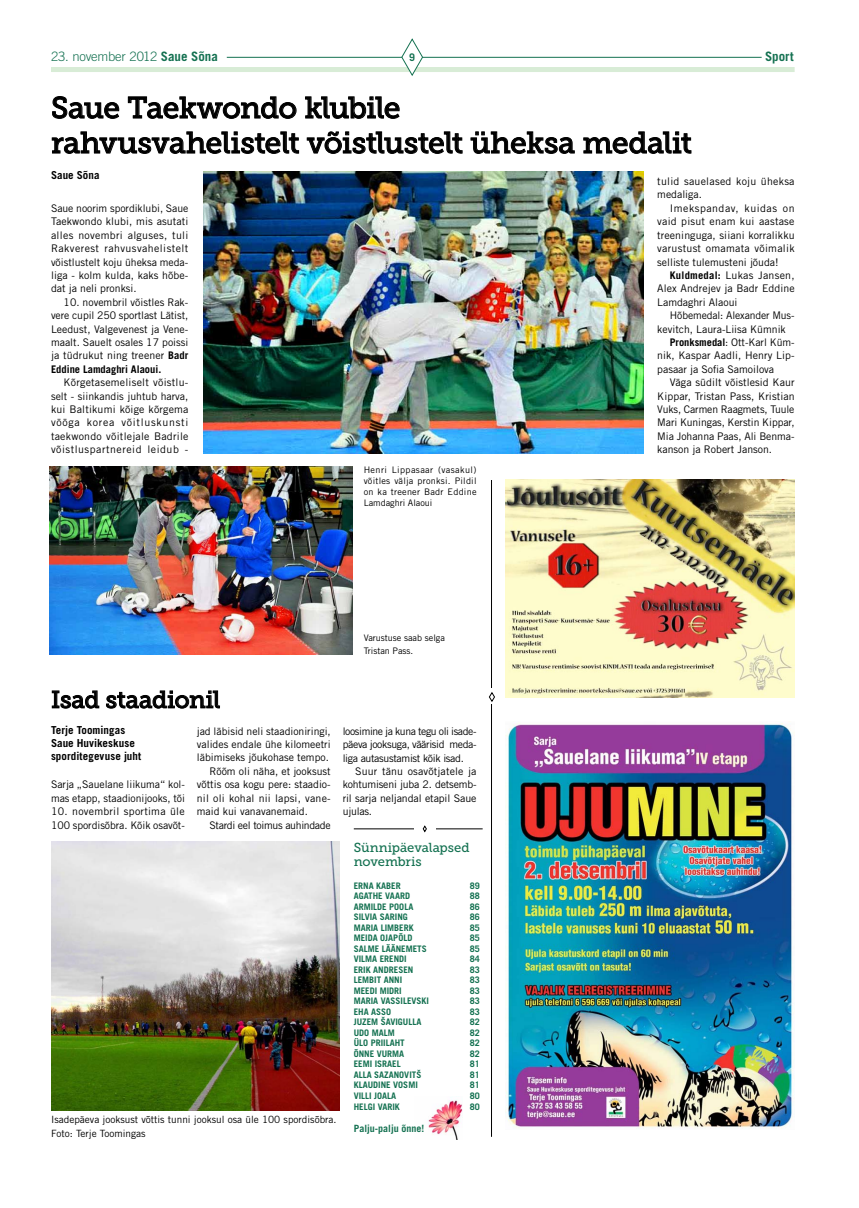
<style>
.page{position:relative;width:859px;height:1208px;background:#fff}
.page>*{position:absolute;margin:0;border:0;box-sizing:border-box;transform-origin:0 0}
.t1{font:30px/35px "Museo Slab 500";letter-spacing:-.015em;color:#000}
.t2{font:24px "Museo Slab 500";letter-spacing:-.005em;color:#000}
.t3{font:13px/14px "Museo Slab 500";letter-spacing:-.005em;color:#147151}
.t4{font:300 13px "Trade Gothic LT Std";letter-spacing:-.015em;color:#147151}
.t5{font:700 13px "Trade Gothic LT Std";color:#147151}
.t6{font:700 11px/13.2px "Trade Gothic LT Std";letter-spacing:.005em;color:#000}
.t7{font:10.5px/13.4px "Trade Gothic LT Std";color:#000;text-align:justify}
.t8{font:10.5px/13.4px "Trade Gothic LT Std";letter-spacing:.025em;color:#000}
.t9{font:10.5px "Trade Gothic LT Std";letter-spacing:-.03em;color:#000}
.t10{font:700 10.5px "Trade Gothic LT Std";color:#147151}
.t11{font:10px/13.4px "Trade Gothic LT Std";color:#000}
.t12{font:700 10px "Trade Gothic LT Std";color:#147151}
.t13{font:700 9px "Trade Gothic LT Std";color:#147151}
.t14{font:9px/10.8px "Trade Gothic LT Std";color:#000;text-align:justify}
.s1{font-weight:700}
</style>
<div class="page">
<img style="left:428px;top:1100px;width:35px;height:39px">
<hr style="left:227px;top:57px;width:535px;height:1px;background:#147151">
<div style="left:51px;top:67px;width:744px;height:5px;background:#d8ecd6"></div>
<svg style="left:401px;top:38px;width:22px;height:38px"></svg>
<svg style="left:51px;top:690px;width:49px;height:19px"></svg>
<svg style="left:106px;top:690px;width:114px;height:19px"></svg>
<svg style="left:52px;top:96px;width:68px;height:23px"></svg>
<svg style="left:127px;top:96px;width:170px;height:23px"></svg>
<svg style="left:305px;top:96px;width:95px;height:23px"></svg>
<svg style="left:51px;top:131px;width:249px;height:23px"></svg>
<svg style="left:306px;top:131px;width:157px;height:23px"></svg>
<svg style="left:470px;top:131px;width:105px;height:23px"></svg>
<svg style="left:583px;top:131px;width:109px;height:23px"></svg>
<img style="left:505px;top:480px;width:290px;height:217px">
<img style="left:506px;top:723px;width:287px;height:406px">
<img style="left:203px;top:172px;width:440px;height:281px">
<img style="left:50px;top:466px;width:302px;height:188px">
<img style="left:51px;top:842px;width:289px;height:268px">
<hr style="left:491px;top:480px;width:1px;height:656px;background:#000">
<div style="left:491px;top:689px;width:8px;height:15px;background:#fff"></div>
<svg style="left:489px;top:692px;width:6px;height:10px"></svg>
<hr style="left:354px;top:828px;width:129px;height:1px;background:#000">
<div style="left:414px;top:823px;width:11px;height:10px;background:#fff"></div>
<div style="left:425px;top:823px;width:11px;height:10px;background:#fff"></div>
<svg style="left:423px;top:825px;width:4px;height:7px"></svg>
<p class="t4" style="left:51px;top:48px;width:168px">23. november 2012 <span class="s1">Saue Sõna</span></p>
<p class="t10" style="left:409px;top:51px;width:7px">9</p>
<p class="t5" style="left:765px;top:48px;width:30px">Sport</p>
<h1 class="t1" style="left:51px;top:90px;width:642px">Saue Taekwondo klubile<br>rahvusvahelistelt võistlustelt üheksa medalit</h1>
<p class="t6" style="left:51px;top:168px;width:50px">Saue Sõna</p>
<p class="t7" style="left:51px;top:201px;width:139px">Saue noorim spordiklubi, Saue Taekwondo klubi, mis asutati alles novembri alguses, tuli Rakverest rahvusvahelistelt võistlustelt koju üheksa meda&shy;liga - kolm kulda, kaks hõbe&shy;dat ja neli pronksi.</p>
<p class="t7" style="left:51px;top:295px;width:139px;text-indent:13px">10. novembril võistles Rak&shy;vere cupil 250 sportlast Lätist, Leedust, Valgevenest ja Vene&shy;maalt. Sauelt osales 17 poissi ja tüdrukut ning treener <span class="s1">Badr Eddine Lamdaghri Alaoui.</span></p>
<p class="t7" style="left:51px;top:375px;width:139px;text-indent:13px">Kõrgetasemeliselt võistlu&shy;selt - siinkandis juhtub harva, kui Baltikumi kõige kõrgema vööga korea võitluskunsti taekwondo võitlejale Badrile võistluspartnereid leidub -</p>
<p class="t8" style="left:657px;top:174px;width:139px">tulid sauelased koju üheksa medaliga.</p>
<p class="t7" style="left:657px;top:201px;width:139px;text-indent:13px">Imekspandav, kuidas on vaid pisut enam kui aastase treeninguga, siiani korralikku varustust omamata võimalik selliste tulemusteni jõuda!</p>
<p class="t7" style="left:657px;top:268px;width:139px;text-indent:13px"><span class="s1">Kuldmedal:</span> Lukas Jansen, Alex Andrejev ja Badr Eddine Lamdaghri Alaoui</p>
<p class="t7" style="left:670px;top:308px;width:126px">Hõbemedal: Alexander Mus-</p>
<p class="t7" style="left:657px;top:322px;width:130px">kevitch, Laura-Liisa Kümnik</p>
<p class="t7" style="left:670px;top:335px;width:126px"><span class="s1">Pronksmedal</span>: Ott-Karl Küm-</p>
<p class="t7" style="left:657px;top:349px;width:139px">nik, Kaspar Aadli, Henry Lip-</p>
<p class="t7" style="left:657px;top:362px;width:118px">pasaar ja Sofia Samoilova</p>
<p class="t7" style="left:670px;top:375px;width:126px">Väga südilt võistlesid Kaur</p>
<p class="t7" style="left:657px;top:389px;width:139px">Kippar, Tristan Pass, Kristian</p>
<p class="t7" style="left:657px;top:402px;width:139px">Vuks, Carmen Raagmets, Tuule</p>
<p class="t7" style="left:657px;top:416px;width:139px">Mari Kuningas, Kerstin Kippar,</p>
<p class="t7" style="left:657px;top:429px;width:139px">Mia Johanna Paas, Ali Benma-</p>
<p class="t7" style="left:657px;top:442px;width:116px">kanson ja Robert Janson.</p>
<p class="t14" style="left:364px;top:464px;width:114px">Henri Lippasaar (vasakul) võitles välja pronksi. Pildil on ka treener Badr Eddine Lamdaghri Alaoui</p>
<p class="t14" style="left:364px;top:631px;width:83px;line-height:13.4px">Varustuse saab selga<br>Tristan Pass.</p>
<h2 class="t2" style="left:51px;top:686px;width:171px">Isad staadionil</h2>
<p class="t6" style="left:51px;top:723px;width:92px">Terje Toomingas<br>Saue Huvikeskuse sporditegevuse juht</p>
<p class="t7" style="left:51px;top:777px;width:135px">Sarja „Sauelane liikuma“ kol&shy;mas etapp, staadionijooks, tõi</p>
<p class="t7" style="left:51px;top:804px;width:135px">10. novembril sportima üle<br>100 spordisõbra. Kõik osavõt-</p>
<p class="t7" style="left:197px;top:724px;width:135px">jad läbisid neli staadioniringi,</p>
<p class="t7" style="left:197px;top:737px;width:135px">valides endale ühe kilomeetri</p>
<p class="t7" style="left:197px;top:751px;width:134px">läbimiseks jõukohase tempo.</p>
<p class="t7" style="left:209px;top:764px;width:123px">Rõõm oli näha, et jooksust</p>
<p class="t7" style="left:197px;top:777px;width:135px">võttis osa kogu pere: staadio-</p>
<p class="t7" style="left:197px;top:791px;width:135px">nil oli kohal nii lapsi, vane-</p>
<p class="t7" style="left:197px;top:804px;width:113px">maid kui vanavanemaid.</p>
<p class="t9" style="left:209px;top:818px;width:123px">Stardi eel toimus auhindade</p>
<p class="t7" style="left:343px;top:724px;width:135px">loosimine ja kuna tegu oli isade&shy;päeva jooksuga, väärisid meda&shy;liga autasustamist kõik isad.</p>
<p class="t7" style="left:343px;top:764px;width:135px;text-indent:13px">Suur tänu osavõtjatele ja kohtumiseni juba 2. detsemb&shy;ril sarja neljandal etapil Saue ujulas.</p>
<p class="t11" style="left:51px;top:1113px;width:287px">Isadepäeva jooksust võttis tunni jooksul osa üle 100 spordisõbra.<br>Foto: Terje Toomingas</p>
<p class="t3" style="left:354px;top:840px;width:117px">Sünnipäevalapsed novembris</p>
<p class="t13" style="left:354px;top:880px;width:49px">ERNA KABER</p>
<p class="t13" style="left:470px;top:880px;width:12px">89</p>
<p class="t13" style="left:354px;top:890px;width:58px">AGATHE VAARD</p>
<p class="t13" style="left:470px;top:890px;width:12px">88</p>
<p class="t13" style="left:354px;top:901px;width:61px">ARMILDE POOLA</p>
<p class="t13" style="left:470px;top:901px;width:12px">86</p>
<p class="t13" style="left:354px;top:911px;width:56px">SILVIA SARING</p>
<p class="t13" style="left:470px;top:911px;width:12px">86</p>
<p class="t13" style="left:354px;top:922px;width:62px">MARIA LIMBERK</p>
<p class="t13" style="left:470px;top:922px;width:12px">85</p>
<p class="t13" style="left:354px;top:932px;width:60px">MEIDA OJAPÕLD</p>
<p class="t13" style="left:470px;top:932px;width:12px">85</p>
<p class="t13" style="left:354px;top:943px;width:75px">SALME LÄÄNEMETS</p>
<p class="t13" style="left:470px;top:943px;width:12px">85</p>
<p class="t13" style="left:354px;top:953px;width:55px">VILMA ERENDI</p>
<p class="t13" style="left:470px;top:953px;width:12px">84</p>
<p class="t13" style="left:354px;top:964px;width:61px">ERIK ANDRESEN</p>
<p class="t13" style="left:470px;top:964px;width:12px">83</p>
<p class="t13" style="left:354px;top:974px;width:50px">LEMBIT ANNI</p>
<p class="t13" style="left:470px;top:974px;width:12px">83</p>
<p class="t13" style="left:354px;top:985px;width:50px">MEEDI MIDRI</p>
<p class="t13" style="left:470px;top:985px;width:12px">83</p>
<p class="t13" style="left:354px;top:995px;width:77px">MARIA VASSILEVSKI</p>
<p class="t13" style="left:470px;top:995px;width:12px">83</p>
<p class="t13" style="left:354px;top:1006px;width:39px">EHA ASSO</p>
<p class="t13" style="left:470px;top:1006px;width:12px">83</p>
<p class="t13" style="left:354px;top:1016px;width:69px">JUZEM ŠAVIGULLA</p>
<p class="t13" style="left:470px;top:1016px;width:12px">82</p>
<p class="t13" style="left:354px;top:1027px;width:43px">UDO MALM</p>
<p class="t13" style="left:470px;top:1027px;width:12px">82</p>
<p class="t13" style="left:354px;top:1037px;width:53px">ÜLO PRIILAHT</p>
<p class="t13" style="left:470px;top:1037px;width:12px">82</p>
<p class="t13" style="left:354px;top:1048px;width:52px">ÕNNE VURMA</p>
<p class="t13" style="left:470px;top:1048px;width:12px">82</p>
<p class="t13" style="left:354px;top:1058px;width:49px">EEMI ISRAEL</p>
<p class="t13" style="left:470px;top:1058px;width:12px">81</p>
<p class="t13" style="left:354px;top:1069px;width:69px">ALLA SAZANOVITŠ</p>
<p class="t13" style="left:470px;top:1069px;width:12px">81</p>
<p class="t13" style="left:354px;top:1079px;width:66px">KLAUDINE VOSMI</p>
<p class="t13" style="left:470px;top:1079px;width:12px">81</p>
<p class="t13" style="left:354px;top:1090px;width:44px">VILLI JOALA</p>
<p class="t13" style="left:470px;top:1090px;width:12px">80</p>
<p class="t13" style="left:354px;top:1101px;width:48px">HELGI VARIK</p>
<p class="t13" style="left:470px;top:1101px;width:12px">80</p>
<p class="t12" style="left:354px;top:1122px;width:72px">Palju-palju õnne!</p>
</div>
